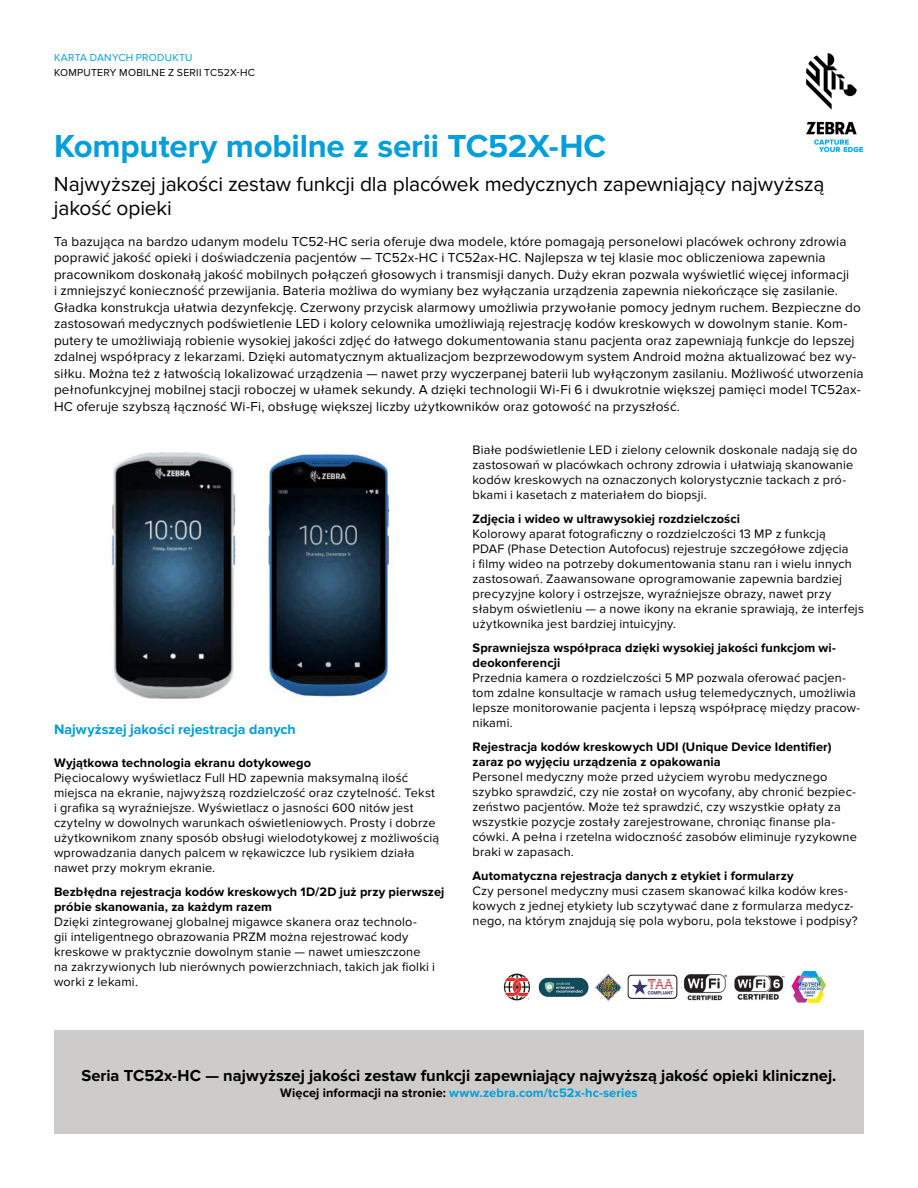
<style>
.page{position:relative;width:918px;height:1188px;background:#fff}
.page>*{position:absolute;margin:0;border:0;box-sizing:border-box;transform-origin:0 0}
.t1{font:700 33px "Proxima Nova";letter-spacing:-.005em;color:#009edb}
.t2{font:21px/24px "Proxima Nova";letter-spacing:-.01em;color:#000}
.t3{font:700 16.5px "Proxima Nova";color:#000}
.t4{font:700 14.25px "Proxima Nova";color:#009edb}
.t5{font:13.5px/16.5px "Proxima Nova";letter-spacing:.01em;color:#000}
.t6{font:12.75px/15px "Proxima Nova";letter-spacing:.015em;color:#000}
.t7{font:700 12.75px/15px "Proxima Nova";letter-spacing:.01em;color:#000}
.t8{font:700 12.75px "Proxima Nova";letter-spacing:.01em;color:#009edb}
.t9{font:10.5px "Proxima Nova";letter-spacing:.025em;color:#000}
.t10{font:10.5px "Proxima Nova";letter-spacing:.025em;color:#009edb}
.s1{color:#000}
</style>
<div class="page">
<img style="left:806px;top:54px;width:56px;height:97px">
<div style="left:54px;top:1031px;width:810px;height:103px;background:#cdccca"></div>
<img style="left:503px;top:971px;width:323px;height:32px">
<img style="left:110px;top:452px;width:280px;height:247px">
<p class="t10" style="left:54px;top:52px;width:140px">KARTA DANYCH PRODUKTU</p>
<p class="t9" style="left:54px;top:66px;width:203px">KOMPUTERY MOBILNE Z SERII TC52X-HC</p>
<h1 class="t1" style="left:54px;top:127px;width:554px">Komputery mobilne z serii TC52X-HC</h1>
<h2 class="t2" style="left:54px;top:173px;width:772px">Najwyższej jakości zestaw funkcji dla placówek medycznych zapewniający najwyższą jakość opieki</h2>
<p class="t5" style="left:54px;top:233px;width:811px">Ta bazująca na bardzo udanym modelu TC52-HC seria oferuje dwa modele, które pomagają personelowi placówek ochrony zdrowia poprawić jakość opieki i doświadczenia pacjentów — TC52x-HC i TC52ax-HC. Najlepsza w tej klasie moc obliczeniowa zapewnia pracownikom doskonałą jakość mobilnych połączeń głosowych i transmisji danych. Duży ekran pozwala wyświetlić więcej informacji<br>i zmniejszyć konieczność przewijania. Bateria możliwa do wymiany bez wyłączania urządzenia zapewnia niekończące się zasilanie.<br>Gładka konstrukcja ułatwia dezynfekcję. Czerwony przycisk alarmowy umożliwia przywołanie pomocy jednym ruchem. Bezpieczne do zastosowań medycznych podświetlenie LED i kolory celownika umożliwiają rejestrację kodów kreskowych w dowolnym stanie. Kom&shy;putery te umożliwiają robienie wysokiej jakości zdjęć do łatwego dokumentowania stanu pacjenta oraz zapewniają funkcje do lepszej zdalnej współpracy z lekarzami. Dzięki automatycznym aktualizacjom bezprzewodowym system Android można aktualizować bez wy&shy;siłku. Można też z łatwością lokalizować urządzenia — nawet przy wyczerpanej baterii lub wyłączonym zasilaniu. Możliwość utworzenia pełnofunkcyjnej mobilnej stacji roboczej w ułamek sekundy. A dzięki technologii Wi-Fi 6 i dwukrotnie większej pamięci model TC52ax-HC oferuje szybszą łączność Wi-Fi, obsługę większej liczby użytkowników oraz gotowość na przyszłość.</p>
<p class="t4" style="left:54px;top:721px;width:243px">Najwyższej jakości rejestracja danych</p>
<p class="t7" style="left:54px;top:755px;width:259px">Wyjątkowa technologia ekranu dotykowego</p>
<p class="t6" style="left:54px;top:770px;width:387px">Pięciocalowy wyświetlacz Full HD zapewnia maksymalną ilość miejsca na ekranie, najwyższą rozdzielczość oraz czytelność. Tekst i grafika są wyraźniejsze. Wyświetlacz o jasności 600 nitów jest czytelny w dowolnych warunkach oświetleniowych. Prosty i dobrze użytkownikom znany sposób obsługi wielodotykowej z możliwością wprowadzania danych palcem w rękawiczce lub rysikiem działa nawet przy mokrym ekranie.</p>
<p class="t7" style="left:54px;top:884px;width:392px">Bezbłędna rejestracja kodów kreskowych 1D/2D już przy pierwszej próbie skanowania, za każdym razem</p>
<p class="t6" style="left:54px;top:914px;width:383px">Dzięki zintegrowanej globalnej migawce skanera oraz technolo-<br>gii inteligentnego obrazowania PRZM można rejestrować kody kreskowe w praktycznie dowolnym stanie — nawet umieszczone na zakrzywionych lub nierównych powierzchniach, takich jak fiolki i worki z lekami.</p>
<p class="t6" style="left:472px;top:443px;width:386px">Białe podświetlenie LED i zielony celownik doskonale nadają się do zastosowań w placówkach ochrony zdrowia i ułatwiają skanowanie kodów kreskowych na oznaczonych kolorystycznie tackach z pró&shy;bkami i kasetach z materiałem do biopsji.</p>
<p class="t7" style="left:472px;top:512px;width:269px">Zdjęcia i wideo w ultrawysokiej rozdzielczości</p>
<p class="t6" style="left:472px;top:527px;width:393px">Kolorowy aparat fotograficzny o rozdzielczości 13 MP z funkcją<br>PDAF (Phase Detection Autofocus) rejestruje szczegółowe zdjęcia<br>i filmy wideo na potrzeby dokumentowania stanu ran i wielu innych zastosowań. Zaawansowane oprogramowanie zapewnia bardziej precyzyjne kolory i ostrzejsze, wyraźniejsze obrazy, nawet przy słabym oświetleniu — a nowe ikony na ekranie sprawiają, że interfejs użytkownika jest bardziej intuicyjny.</p>
<p class="t7" style="left:472px;top:641px;width:365px">Sprawniejsza współpraca dzięki wysokiej jakości funkcjom wi&shy;deokonferencji</p>
<p class="t6" style="left:472px;top:671px;width:389px">Przednia kamera o rozdzielczości 5 MP pozwala oferować pacjen&shy;tom zdalne konsultacje w ramach usług telemedycznych, umożliwia lepsze monitorowanie pacjenta i lepszą współpracę między pracow&shy;nikami.</p>
<p class="t7" style="left:472px;top:740px;width:361px">Rejestracja kodów kreskowych UDI (Unique Device Identifier) zaraz po wyjęciu urządzenia z opakowania</p>
<p class="t6" style="left:472px;top:770px;width:386px">Personel medyczny może przed użyciem wyrobu medycznego szybko sprawdzić, czy nie został on wycofany, aby chronić bezpiec&shy;zeństwo pacjentów. Może też sprawdzić, czy wszystkie opłaty za wszystkie pozycje zostały zarejestrowane, chroniąc finanse pla&shy;cówki. A pełna i rzetelna widoczność zasobów eliminuje ryzykowne braki w zapasach.</p>
<p class="t7" style="left:472px;top:869px;width:323px">Automatyczna rejestracja danych z etykiet i formularzy</p>
<p class="t6" style="left:472px;top:884px;width:387px">Czy personel medyczny musi czasem skanować kilka kodów kres&shy;kowych z jednej etykiety lub sczytywać dane z formularza medycz&shy;nego, na którym znajdują się pola wyboru, pola tekstowe i podpisy?</p>
<p class="t3" style="left:82px;top:1066px;width:757px">Seria TC52x-HC — najwyższej jakości zestaw funkcji zapewniający najwyższą jakość opieki klinicznej.</p>
<p class="t8" style="left:280px;top:1085px;width:359px"><span class="s1">Więcej informacji na stronie:</span> www.zebra.com/tc52x-hc-series</p>
</div>
